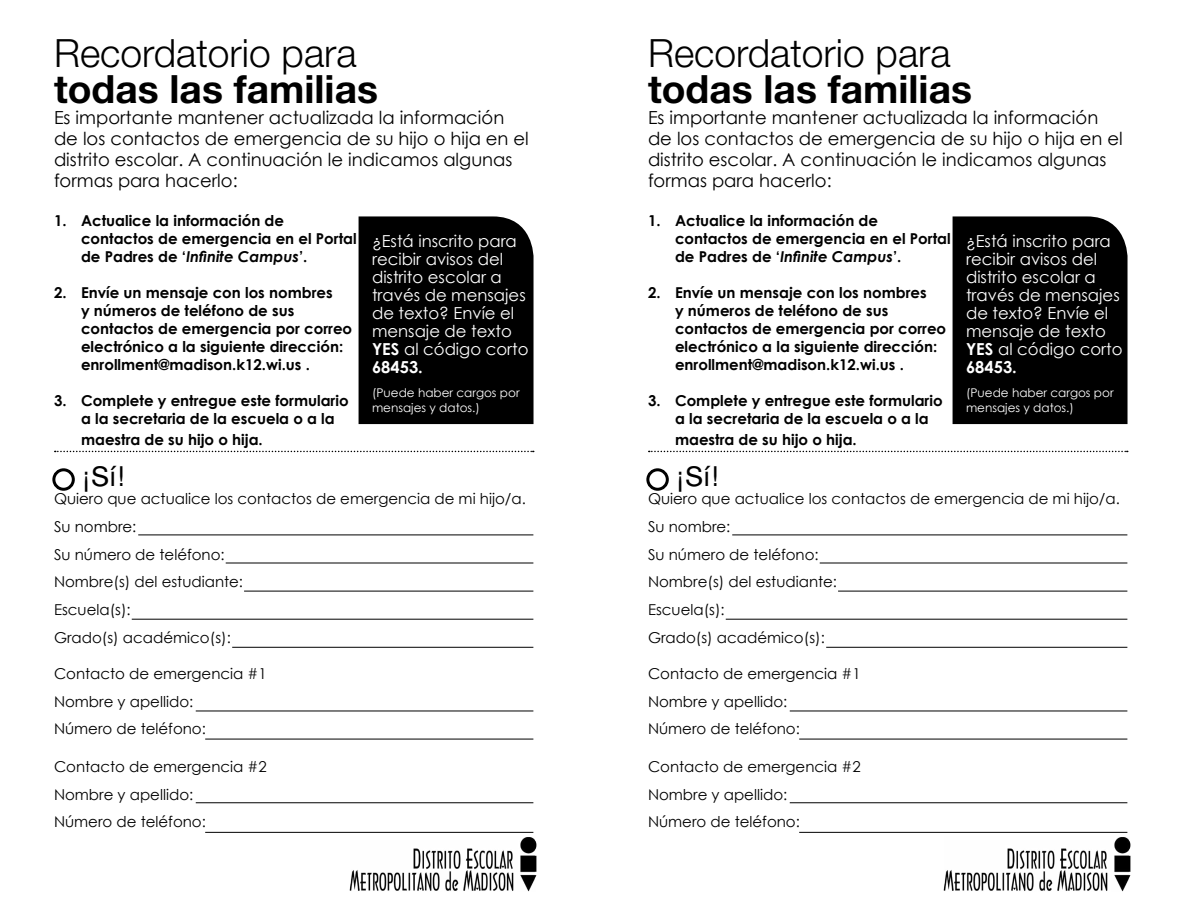
<style>
.page{position:relative;width:1188px;height:918px;background:#fff}
.page>*{position:absolute;margin:0;border:0;box-sizing:border-box;transform-origin:0 0}
.t1{font:300 39px "Helvetica Neue LT Std";color:#000}
.t2{font:700 39px "Helvetica Neue LT Std";color:#000}
.t3{font:27px "Helvetica";color:#000}
.t4{font:18px/21px "Century Gothic";color:#000}
.t5{font:16.5px/18px "Century Gothic";color:#fff}
.t6{font:700 15px/18px "Century Gothic";color:#000}
.t7{font:15px/27.8px "Century Gothic";color:#000}
.t8{font:12px/15px "Century Gothic";color:#fff}
.s1{font-style:italic}
.s2{font-weight:700}
</style>
<div class="page">
<hr style="left:799px;top:832px;width:328px;height:1px;background:#000">
<hr style="left:790px;top:802px;width:337px;height:1px;background:#000">
<hr style="left:799px;top:739px;width:328px;height:1px;background:#000">
<hr style="left:790px;top:711px;width:337px;height:1px;background:#000">
<hr style="left:826px;top:647px;width:301px;height:1px;background:#000">
<hr style="left:726px;top:619px;width:401px;height:1px;background:#000">
<hr style="left:838px;top:591px;width:289px;height:1px;background:#000">
<hr style="left:820px;top:563px;width:307px;height:1px;background:#000">
<hr style="left:732px;top:535px;width:395px;height:1px;background:#000">
<svg style="left:649px;top:451px;width:479px;height:1px"></svg>
<hr style="left:205px;top:832px;width:328px;height:1px;background:#000">
<hr style="left:196px;top:802px;width:337px;height:1px;background:#000">
<hr style="left:205px;top:739px;width:328px;height:1px;background:#000">
<hr style="left:196px;top:711px;width:337px;height:1px;background:#000">
<hr style="left:232px;top:647px;width:301px;height:1px;background:#000">
<hr style="left:132px;top:619px;width:401px;height:1px;background:#000">
<hr style="left:244px;top:591px;width:289px;height:1px;background:#000">
<hr style="left:226px;top:563px;width:307px;height:1px;background:#000">
<hr style="left:138px;top:535px;width:395px;height:1px;background:#000">
<svg style="left:55px;top:451px;width:479px;height:1px"></svg>
<div style="left:359px;top:216px;width:175px;height:208px;background:#000"></div>
<div style="left:52px;top:468px;width:23px;height:23px;border:3px solid #000;border-radius:50%"></div>
<div style="left:953px;top:216px;width:175px;height:208px;background:#000"></div>
<div style="left:646px;top:468px;width:23px;height:23px;border:3px solid #000;border-radius:50%"></div>
<img style="left:349px;top:837px;width:188px;height:55px">
<img style="left:943px;top:837px;width:188px;height:55px">
<h1 class="t1" style="left:54px;top:29px;width:304px">Recordatorio para</h1>
<h1 class="t2" style="left:54px;top:65px;width:326px">todas las familias</h1>
<p class="t4" style="left:54px;top:107px;width:476px">Es importante mantener actualizada la información de los contactos de emergencia de su hijo o hija en el distrito escolar. A continuación le indicamos algunas formas para hacerlo:</p>
<p class="t6" style="left:81px;top:211px;width:277px;text-indent:-27px">1. Actualice la información de contactos de emergencia en el Portal de Padres de ‘<span class="s1">Infinite Campus</span>’.</p>
<p class="t6" style="left:81px;top:283px;width:273px;text-indent:-27px">2. Envíe un mensaje con los nombres<br>y números de teléfono de sus contactos de emergencia por correo electrónico a la siguiente dirección: enrollment@madison.k12.wi.us .</p>
<p class="t6" style="left:54px;top:391px;width:296px">3. Complete y entregue este formulario</p>
<p class="t6" style="left:81px;top:407px;width:255px;line-height:21px">a la secretaria de la escuela o a la maestra de su hijo o hija.</p>
<p class="t5" style="left:372px;top:232px;width:158px">¿Está inscrito para recibir avisos del distrito escolar a través de mensajes de texto? Envíe el mensaje de texto<br><span class="s2">YES</span> al código corto<br><span class="s2">68453.</span></p>
<p class="t8" style="left:372px;top:385px;width:149px">(Puede haber cargos por mensajes y datos.)</p>
<h2 class="t3" style="left:82px;top:460px;width:43px">¡Sí!</h2>
<p class="t7" style="left:54px;top:485px;width:473px">Quiero que actualice los contactos de emergencia de mi hijo/a.</p>
<p class="t7" style="left:54px;top:512px;width:84px">Su nombre:</p>
<p class="t7" style="left:54px;top:540px;width:172px">Su número de teléfono:</p>
<p class="t7" style="left:54px;top:568px;width:191px">Nombre(s) del estudiante:<br>Escuela(s):<br>Grado(s) académico(s):</p>
<p class="t7" style="left:54px;top:659px;width:214px">Contacto de emergencia #1<br>Nombre y apellido:<br>Número de teléfono:</p>
<p class="t7" style="left:54px;top:752px;width:214px">Contacto de emergencia #2<br>Nombre y apellido:<br>Número de teléfono:</p>
<h1 class="t1" style="left:648px;top:29px;width:304px">Recordatorio para</h1>
<h1 class="t2" style="left:648px;top:65px;width:326px">todas las familias</h1>
<p class="t4" style="left:648px;top:107px;width:476px">Es importante mantener actualizada la información de los contactos de emergencia de su hijo o hija en el distrito escolar. A continuación le indicamos algunas formas para hacerlo:</p>
<p class="t6" style="left:675px;top:211px;width:277px;text-indent:-27px">1. Actualice la información de contactos de emergencia en el Portal de Padres de ‘<span class="s1">Infinite Campus</span>’.</p>
<p class="t6" style="left:675px;top:283px;width:273px;text-indent:-27px">2. Envíe un mensaje con los nombres<br>y números de teléfono de sus contactos de emergencia por correo electrónico a la siguiente dirección: enrollment@madison.k12.wi.us .</p>
<p class="t6" style="left:648px;top:391px;width:296px">3. Complete y entregue este formulario</p>
<p class="t6" style="left:675px;top:407px;width:255px;line-height:21px">a la secretaria de la escuela o a la maestra de su hijo o hija.</p>
<p class="t5" style="left:966px;top:232px;width:158px">¿Está inscrito para recibir avisos del distrito escolar a través de mensajes de texto? Envíe el mensaje de texto<br><span class="s2">YES</span> al código corto<br><span class="s2">68453.</span></p>
<p class="t8" style="left:966px;top:385px;width:149px">(Puede haber cargos por mensajes y datos.)</p>
<h2 class="t3" style="left:676px;top:460px;width:43px">¡Sí!</h2>
<p class="t7" style="left:648px;top:485px;width:473px">Quiero que actualice los contactos de emergencia de mi hijo/a.</p>
<p class="t7" style="left:648px;top:512px;width:84px">Su nombre:</p>
<p class="t7" style="left:648px;top:540px;width:172px">Su número de teléfono:</p>
<p class="t7" style="left:648px;top:568px;width:191px">Nombre(s) del estudiante:<br>Escuela(s):<br>Grado(s) académico(s):</p>
<p class="t7" style="left:648px;top:659px;width:214px">Contacto de emergencia #1<br>Nombre y apellido:<br>Número de teléfono:</p>
<p class="t7" style="left:648px;top:752px;width:214px">Contacto de emergencia #2<br>Nombre y apellido:<br>Número de teléfono:</p>
</div>
